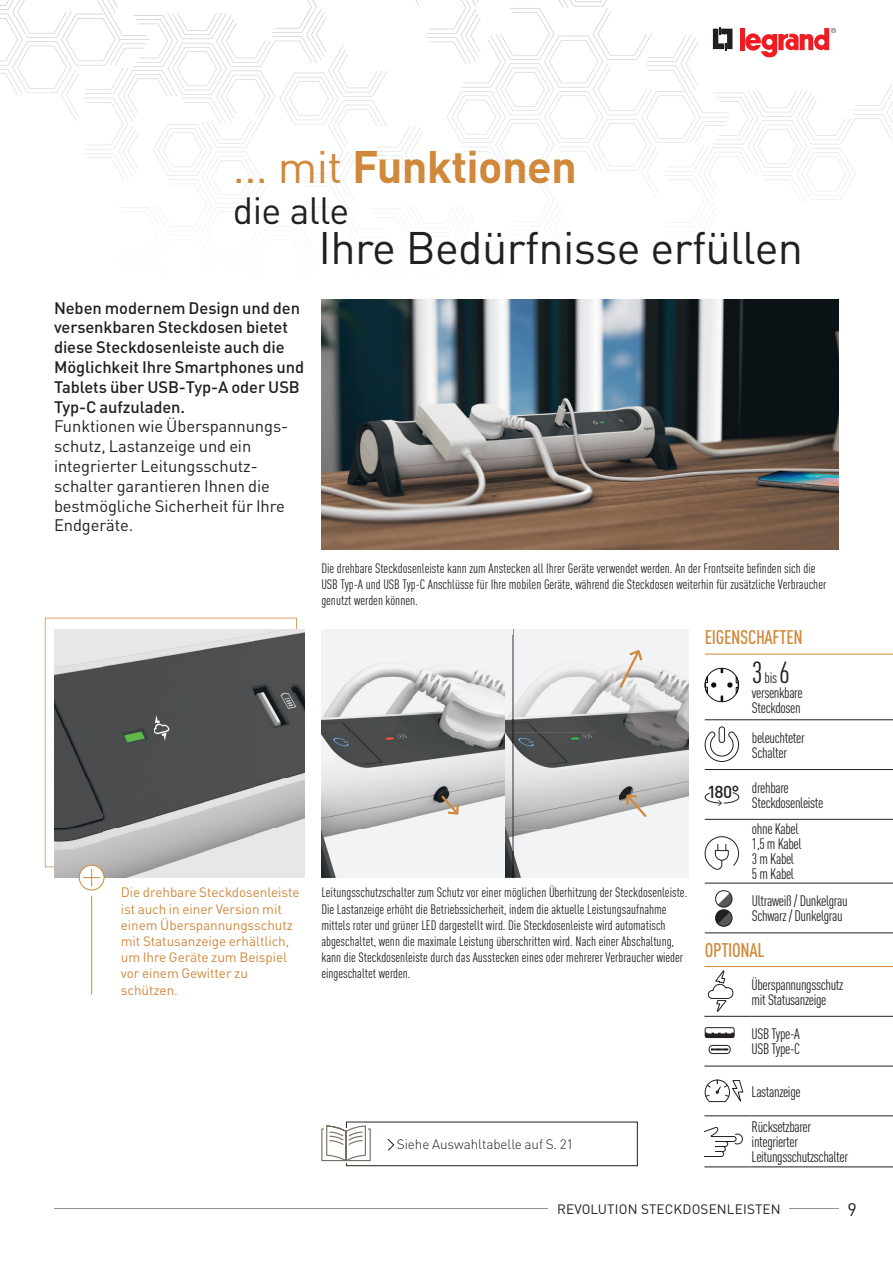
<style>
.page{position:relative;width:893px;height:1263px;background:#fff}
.page>*{position:absolute;margin:0;border:0;box-sizing:border-box;transform-origin:0 0}
.t1{font:45px "DIN Pro";letter-spacing:-.015em;color:#231f20}
.t2{font:700 45px "DIN Pro";letter-spacing:-.015em;color:#d0883a}
.t3{font:37.5px "DIN Pro";letter-spacing:-.015em;color:#231f20}
.t4{font:500 condensed 19.5px "DIN Pro";letter-spacing:-.015em;color:#d0883a}
.t5{font:18px "DIN Pro";color:#231f20}
.t6{font:500 17.1px "DIN Pro";color:#231f20}
.t7{font:500 16.5px/19.8px "DIN Pro";letter-spacing:-.005em;color:#231f20}
.t8{font:16.5px/19.8px "DIN Pro";letter-spacing:-.005em;color:#231f20}
.t9{font:condensed 15px/15px "DIN Pro";letter-spacing:-.025em;color:#231f20}
.t10{font:condensed 13.5px/16.2px "DIN Pro";color:#231f20}
.t11{font:13.5px/16.2px "DIN Pro";letter-spacing:-.005em;color:#d0883a}
.t12{font:13.5px "DIN Pro";letter-spacing:.01em;color:#231f20}
.t13{font:300 13.5px "DIN Pro";letter-spacing:-.005em;color:#231f20}
.s1{font-weight:400}
.s2{font-size:30px}
</style>
<div class="page">
<svg style="left:45px;top:618px;width:252px;height:249px"></svg>
<img style="left:321px;top:299px;width:518px;height:251px">
<img style="left:54px;top:629px;width:250px;height:249px">
<div style="left:505px;top:629px;width:183px;height:249px;background:#f2f3f4"></div>
<img style="left:505px;top:635px;width:183px;height:243px">
<svg style="left:321px;top:629px;width:184px;height:249px;fill:#eeeeef"></svg>
<svg style="left:439px;top:793px;width:21px;height:24px"></svg>
<svg style="left:617px;top:648px;width:27px;height:42px"></svg>
<svg style="left:624px;top:792px;width:25px;height:28px"></svg>
<img style="left:513px;top:635px;width:1px;height:243px">
<hr style="left:705px;top:719px;width:47px;height:1px;background:#231f20">
<hr style="left:752px;top:719px;width:141px;height:1px;background:#231f20">
<hr style="left:705px;top:769px;width:47px;height:1px;background:#231f20">
<hr style="left:752px;top:769px;width:141px;height:1px;background:#231f20">
<hr style="left:705px;top:819px;width:47px;height:1px;background:#231f20">
<hr style="left:752px;top:819px;width:141px;height:1px;background:#231f20">
<hr style="left:705px;top:883px;width:47px;height:1px;background:#231f20">
<hr style="left:752px;top:883px;width:141px;height:1px;background:#231f20">
<hr style="left:705px;top:932px;width:47px;height:1px;background:#231f20">
<hr style="left:752px;top:932px;width:141px;height:1px;background:#231f20">
<hr style="left:705px;top:654px;width:47px;height:1px;background:#d0883a">
<hr style="left:752px;top:654px;width:141px;height:1px;background:#d0883a">
<hr style="left:704px;top:1016px;width:48px;height:1px;background:#231f20">
<hr style="left:752px;top:1016px;width:141px;height:1px;background:#231f20">
<hr style="left:704px;top:1066px;width:48px;height:1px;background:#231f20">
<hr style="left:752px;top:1066px;width:141px;height:1px;background:#231f20">
<hr style="left:704px;top:1115px;width:48px;height:1px;background:#231f20">
<hr style="left:752px;top:1115px;width:141px;height:1px;background:#231f20">
<hr style="left:704px;top:1166px;width:48px;height:1px;background:#231f20">
<hr style="left:752px;top:1166px;width:141px;height:1px;background:#231f20">
<hr style="left:704px;top:966px;width:48px;height:1px;background:#d0883a">
<hr style="left:752px;top:966px;width:141px;height:1px;background:#d0883a">
<svg style="left:321px;top:1121px;width:317px;height:45px"></svg>
<hr style="left:91px;top:896px;width:1px;height:98px;background:#d0883a">
<svg style="left:79px;top:865px;width:25px;height:25px"></svg>
<div style="left:79px;top:865px;width:25px;height:25px;border:1px solid #d0883a;border-radius:50%"></div>
<svg style="left:83px;top:869px;width:17px;height:17px"></svg>
<svg style="left:705px;top:731px;width:34px;height:31px"></svg>
<div style="left:719px;top:726px;width:6px;height:17px;border:1px solid #231f20;border-radius:3px"></div>
<svg style="left:705px;top:836px;width:34px;height:34px"></svg>
<svg style="left:705px;top:792px;width:35px;height:14px"></svg>
<svg style="left:715px;top:890px;width:18px;height:37px"></svg>
<div style="left:709px;top:1045px;width:22px;height:9px;border:1px solid #231f20;border-radius:4px"></div>
<svg style="left:711px;top:1049px;width:17px;height:1px"></svg>
<div style="left:705px;top:1027px;width:29px;height:11px;border:1px solid #231f20;border-radius:2px"></div>
<svg style="left:705px;top:1032px;width:29px;height:5px"></svg>
<svg style="left:705px;top:1079px;width:39px;height:24px"></svg>
<svg style="left:705px;top:1127px;width:38px;height:30px"></svg>
<svg style="left:707px;top:970px;width:27px;height:42px"></svg>
<svg style="left:705px;top:668px;width:34px;height:34px"></svg>
<hr style="left:54px;top:1208px;width:493px;height:1px;background:#939598">
<hr style="left:789px;top:1208px;width:50px;height:1px;background:#939598">
<svg style="left:0;top:0;width:893px;height:227px"></svg>
<h1 class="t2" style="left:233px;top:136px;width:346px"><span class="s1">... mit</span> Funktionen</h1>
<h2 class="t3" style="left:233px;top:181px;width:118px">die alle</h2>
<h1 class="t1" style="left:318px;top:213px;width:486px">Ihre Bedürfnisse erfüllen</h1>
<p class="t7" style="left:54px;top:297px;width:252px">Neben modernem Design und den versenkbaren Steckdosen bietet diese Steckdosenleiste auch die<br>Möglichkeit Ihre Smartphones und<br>Tablets über USB-Typ-A oder USB<br>Typ-C aufzuladen.</p>
<p class="t8" style="left:54px;top:415px;width:236px">Funktionen wie Überspannungs&shy;schutz, Lastanzeige und ein integrierter Leitungsschutz&shy;schalter garantieren Ihnen die bestmögliche Sicherheit für Ihre<br>Endgeräte.</p>
<p class="t10" style="left:321px;top:559px;width:506px">Die drehbare Steckdosenleiste kann zum Anstecken all Ihrer Geräte verwendet werden. An der Frontseite befinden sich die<br>USB Typ-A und USB Typ-C Anschlüsse für Ihre mobilen Geräte, während die Steckdosen weiterhin für zusätzliche Verbraucher genutzt werden können.</p>
<h3 class="t4" style="left:705px;top:626px;width:100px">EIGENSCHAFTEN</h3>
<p class="t11" style="left:121px;top:883px;width:180px">Die drehbare Steckdosenleiste ist auch in einer Version mit einem Überspannungsschutz mit Statusanzeige erhältlich, um Ihre Geräte zum Beispiel vor einem Gewitter zu schützen.</p>
<p class="t10" style="left:321px;top:883px;width:368px">Leitungsschutzschalter zum Schutz vor einer möglichen Überhitzung der Steckdosenleiste.<br>Die Lastanzeige erhöht die Betriebssicherheit, indem die aktuelle Leistungsaufnahme mittels roter und grüner LED dargestellt wird. Die Steckdosenleiste wird automatisch abgeschaltet, wenn die maximale Leistung überschritten wird. Nach einer Abschaltung, kann die Steckdosenleiste durch das Ausstecken eines oder mehrerer Verbraucher wieder eingeschaltet werden.</p>
<p class="t13" style="left:397px;top:1135px;width:178px">Siehe Auswahltabelle auf S. 21</p>
<p class="t6" style="left:707px;top:778px;width:34px">180°</p>
<p class="t9" style="left:752px;top:669px;width:52px"><span class="s2">3</span> bis <span class="s2">6 </span>versenkbare<br>Steckdosen</p>
<p class="t9" style="left:752px;top:729px;width:54px">beleuchteter<br>Schalter</p>
<p class="t9" style="left:752px;top:779px;width:73px">drehbare<br>Steckdosenleiste</p>
<p class="t9" style="left:752px;top:820px;width:51px">ohne Kabel<br>1,5 m Kabel<br>3 m Kabel<br>5 m Kabel</p>
<p class="t9" style="left:752px;top:892px;width:97px">Ultraweiß / Dunkelgrau<br>Schwarz / Dunkelgrau</p>
<h3 class="t4" style="left:705px;top:938px;width:61px">OPTIONAL</h3>
<p class="t9" style="left:752px;top:976px;width:93px">Überspannungsschutz mit Statusanzeige</p>
<p class="t9" style="left:752px;top:1025px;width:50px">USB Type-A<br>USB Type-C</p>
<p class="t9" style="left:752px;top:1083px;width:51px">Lastanzeige</p>
<p class="t9" style="left:752px;top:1118px;width:98px">Rücksetzbarer integrierter<br>Leitungsschutzschalter</p>
<p class="t12" style="left:557px;top:1198px;width:225px">REVOLUTION STECKDOSENLEISTEN</p>
<h3 class="t5" style="left:847px;top:1195px;width:11px">9</h3>
</div>
